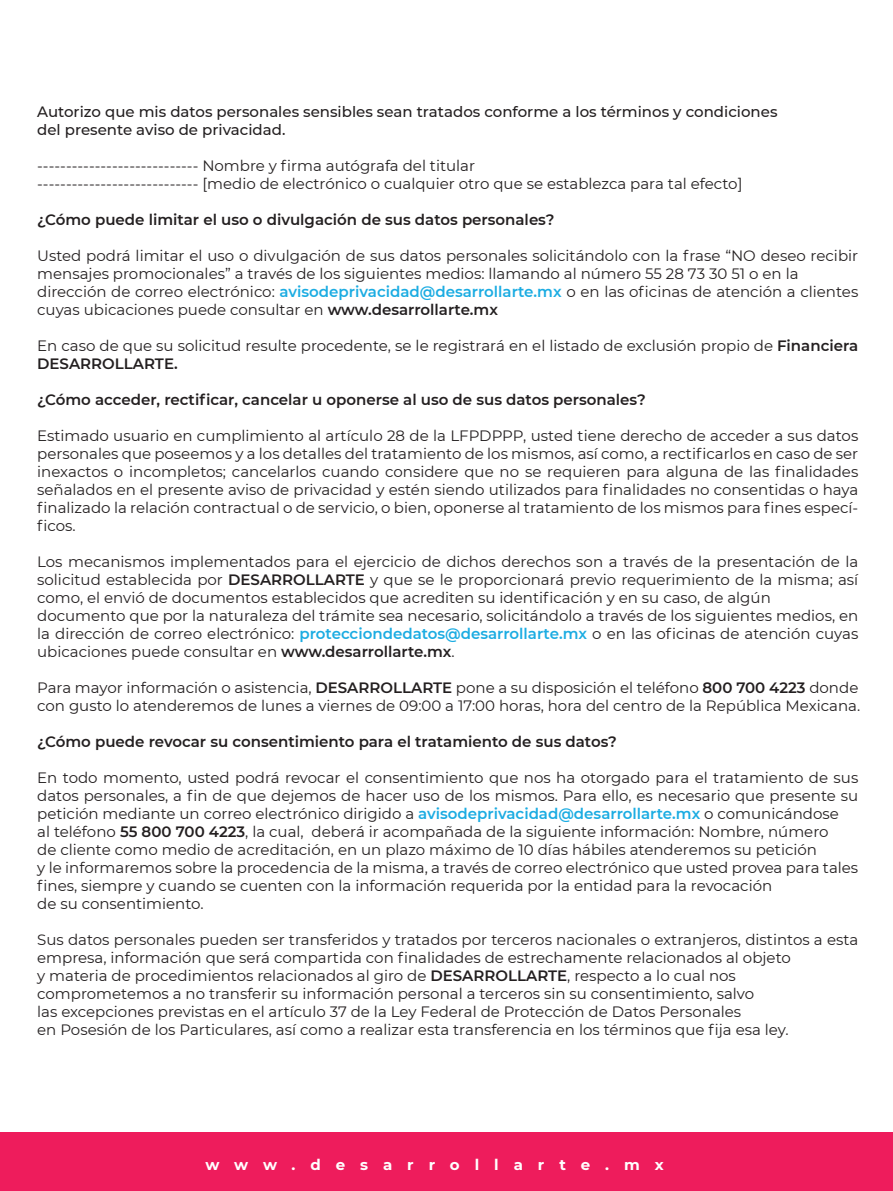
<style>
.page{position:relative;width:893px;height:1191px;background:#fff}
.page>*{position:absolute;margin:0;border:0;box-sizing:border-box;transform-origin:0 0}
.t1{font:15px/18px "Montserrat";color:#231f20}
.t2{font:600 15px "Montserrat";color:#231f20}
.t3{font:500 15px/18px "Montserrat";color:#231f20}
.t4{font:700 15px "Montserrat";letter-spacing:1em;color:#fff}
.s1{font-weight:600;color:#1bace2}
.s2{font-weight:600}
</style>
<div class="page">
<div style="left:0;top:1132px;width:893px;height:59px;background:#ee1c5c"></div>
<p class="t3" style="left:37px;top:102px;width:742px">Autorizo que mis datos personales sensibles sean tratados conforme a los términos y condiciones del presente aviso de privacidad.</p>
<p class="t1" style="left:37px;top:156px;width:707px">---------------------------- Nombre y firma autógrafa del titular<br>---------------------------- [medio de electrónico o cualquier otro que se establezca para tal efecto]</p>
<p class="t2" style="left:37px;top:209px;width:519px">¿Cómo puede limitar el uso o divulgación de sus datos personales?</p>
<p class="t1" style="left:37px;top:246px;width:823px">Usted podrá limitar el uso o divulgación de sus datos personales solicitándolo con la frase “NO deseo recibir mensajes promocionales” a través de los siguientes medios: llamando al número 55 28 73 30 51 o en la dirección de correo electrónico: <span class="s1">avisodeprivacidad@desarrollarte.mx</span> o en las oficinas de atención a clientes cuyas ubicaciones puede consultar en <span class="s2">www.desarrollarte.mx</span></p>
<p class="t1" style="left:37px;top:336px;width:823px">En caso de que su solicitud resulte procedente, se le registrará en el listado de exclusión propio de <span class="s2">Financiera<br>DESARROLLARTE.</span></p>
<p class="t2" style="left:37px;top:389px;width:610px">¿Cómo acceder, rectificar, cancelar u oponerse al uso de sus datos personales?</p>
<p class="t1" style="left:37px;top:426px;width:823px;text-align:justify">Estimado usuario en cumplimiento al artículo 28 de la LFPDPPP, usted tiene derecho de acceder a sus datos personales que poseemos y a los detalles del tratamiento de los mismos, así como, a rectificarlos en caso de ser inexactos o incompletos; cancelarlos cuando considere que no se requieren para alguna de las finalidades señalados en el presente aviso de privacidad y estén siendo utilizados para finalidades no consentidas o haya finalizado la relación contractual o de servicio, o bien, oponerse al tratamiento de los mismos para fines especí&shy;ficos.</p>
<p class="t1" style="left:37px;top:552px;width:823px">Los mecanismos implementados para el ejercicio de dichos derechos son a través de la presentación de la solicitud establecida por <span class="s2">DESARROLLARTE</span> y que se le proporcionará previo requerimiento de la misma; así como, el envió de documentos establecidos que acrediten su identificación y en su caso, de algún documento que por la naturaleza del trámite sea necesario, solicitándolo a través de los siguientes medios, en la dirección de correo electrónico: <span class="s1">protecciondedatos@desarrollarte.mx</span> o en las oficinas de atención cuyas ubicaciones puede consultar en <span class="s2">www.desarrollarte.mx</span>.</p>
<p class="t1" style="left:37px;top:678px;width:825px">Para mayor información o asistencia, <span class="s2">DESARROLLARTE</span> pone a su disposición el teléfono <span class="s2">800 700 4223</span> donde con gusto lo atenderemos de lunes a viernes de 09:00 a 17:00 horas, hora del centro de la República Mexicana.</p>
<p class="t2" style="left:37px;top:731px;width:581px">¿Cómo puede revocar su consentimiento para el tratamiento de sus datos?</p>
<p class="t1" style="left:37px;top:768px;width:823px">En todo momento, usted podrá revocar el consentimiento que nos ha otorgado para el tratamiento de sus datos personales, a fin de que dejemos de hacer uso de los mismos. Para ello, es necesario que presente su petición mediante un correo electrónico dirigido a <span class="s1">avisodeprivacidad@desarrollarte.mx</span> o comunicándose<br>al teléfono <span class="s2">55 800 700 4223</span>, la cual, deberá ir acompañada de la siguiente información: Nombre, número<br>de cliente como medio de acreditación, en un plazo máximo de 10 días hábiles atenderemos su petición<br>y le informaremos sobre la procedencia de la misma, a través de correo electrónico que usted provea para tales fines, siempre y cuando se cuenten con la información requerida por la entidad para la revocación<br>de su consentimiento.</p>
<p class="t1" style="left:37px;top:930px;width:823px">Sus datos personales pueden ser transferidos y tratados por terceros nacionales o extranjeros, distintos a esta empresa, información que será compartida con finalidades de estrechamente relacionados al objeto<br>y materia de procedimientos relacionados al giro de <span class="s2">DESARROLLARTE</span>, respecto a lo cual nos comprometemos a no transferir su información personal a terceros sin su consentimiento, salvo<br>las excepciones previstas en el artículo 37 de la Ley Federal de Protección de Datos Personales<br>en Posesión de los Particulares, así como a realizar esta transferencia en los términos que fija esa ley.</p>
<p class="t4" style="left:205px;top:1154px;width:460px">www.desarrollarte.mx</p>
</div>
